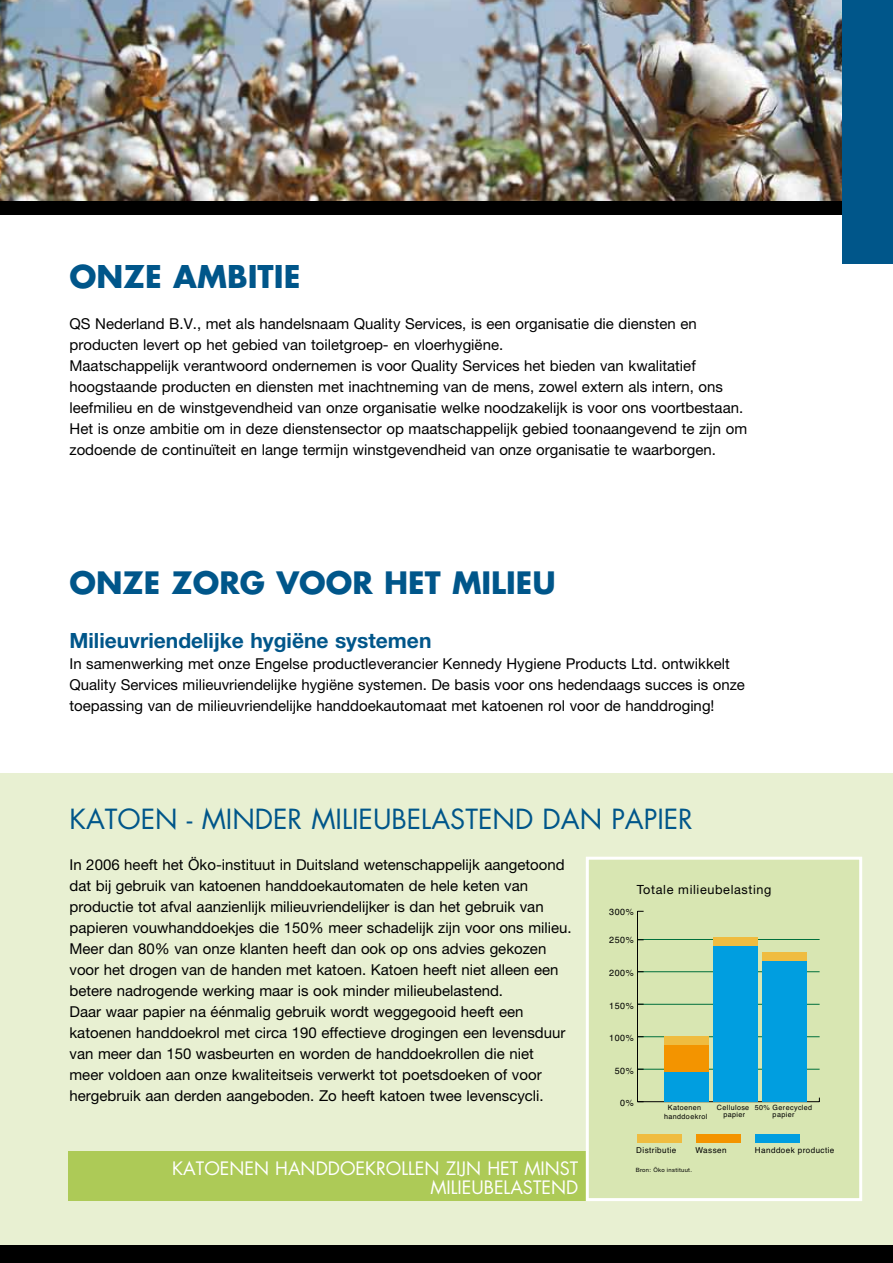
<style>
.page{position:relative;width:893px;height:1263px;background:#fff}
.page>*{position:absolute;margin:0;border:0;box-sizing:border-box;transform-origin:0 0}
.t1{font:700 30.45px "Futura";color:#00568a}
.t2{font:700 30px "Futura";color:#00568a}
.t3{font:27px "Futura";color:#00568a}
.t4{font:700 21px "Helvetica Neue";color:#00568a}
.t5{font:18px/19.5px "Futura";color:#fff;text-align:right}
.t6{font:15px/21px "Helvetica Neue";color:#000}
.t7{font:12.6px "Helvetica Neue";letter-spacing:.05em;color:#000}
.t8{font:9px "Helvetica";letter-spacing:.05em;color:#000}
.t9{font:8.1px "Helvetica";letter-spacing:.05em;color:#000}
.t10{font:7.2px/7.2px "Helvetica";letter-spacing:.05em;color:#000;text-align:center}
.t11{font:5.85px "Helvetica Neue";letter-spacing:.05em;color:#000}
</style>
<div class="page">
<div style="left:0;top:774px;width:893px;height:489px;background:#e8f0d2"></div>
<img style="left:0;top:0;width:842px;height:201px">
<div style="left:0;top:201px;width:893px;height:14px;background:#000"></div>
<div style="left:68px;top:1151px;width:519px;height:50px;background:#adca57"></div>
<div style="left:842px;top:0;width:51px;height:264px;background:#00568a"></div>
<div style="left:587px;top:858px;width:274px;height:341px;background:#d8e6b2"></div>
<hr style="left:638px;top:1036px;width:182px;height:1px;background:#006f3b">
<hr style="left:638px;top:1069px;width:182px;height:1px;background:#006f3b">
<hr style="left:638px;top:1004px;width:182px;height:1px;background:#006f3b">
<hr style="left:638px;top:971px;width:182px;height:1px;background:#006f3b">
<hr style="left:638px;top:939px;width:182px;height:1px;background:#006f3b">
<hr style="left:637px;top:1101px;width:182px;height:1px;background:#000">
<hr style="left:637px;top:911px;width:1px;height:191px;background:#000">
<div style="left:762px;top:952px;width:44px;height:150px;background:#009ee0"></div>
<div style="left:713px;top:939px;width:44px;height:163px;background:#009ee0"></div>
<div style="left:664px;top:1037px;width:44px;height:65px;background:#009ee0"></div>
<div style="left:664px;top:1044px;width:44px;height:28px;background:#f39400"></div>
<div style="left:664px;top:1036px;width:44px;height:9px;background:#efbc40"></div>
<div style="left:637px;top:1134px;width:44px;height:9px;background:#efbc40"></div>
<div style="left:696px;top:1134px;width:44px;height:9px;background:#f39400"></div>
<div style="left:755px;top:1134px;width:44px;height:9px;background:#009ee0"></div>
<div style="left:713px;top:937px;width:44px;height:9px;background:#efbc40"></div>
<div style="left:762px;top:952px;width:44px;height:9px;background:#efbc40"></div>
<div style="left:586px;top:857px;width:276px;height:344px;border:3px solid #fff"></div>
<div style="left:0;top:1246px;width:893px;height:17px;background:#000"></div>
<h1 class="t1" style="left:70px;top:256px;width:232px">ONZE AMBITIE</h1>
<p class="t6" style="left:70px;top:313px;width:679px">QS Nederland B.V., met als handelsnaam Quality Services, is een organisatie die diensten en producten levert op het gebied van toiletgroep- en vloerhygiëne.<br>Maatschappelijk verantwoord ondernemen is voor Quality Services het bieden van kwalitatief hoogstaande producten en diensten met inachtneming van de mens, zowel extern als intern, ons leefmilieu en de winstgevendheid van onze organisatie welke noodzakelijk is voor ons voortbestaan.<br>Het is onze ambitie om in deze dienstensector op maatschappelijk gebied toonaangevend te zijn om zodoende de continuïteit en lange termijn winstgevendheid van onze organisatie te waarborgen.</p>
<h2 class="t2" style="left:70px;top:562px;width:488px">ONZE ZORG VOOR HET MILIEU</h2>
<h3 class="t4" style="left:70px;top:627px;width:363px">Milieuvriendelijke hygiëne systemen</h3>
<p class="t6" style="left:70px;top:653px;width:677px">In samenwerking met onze Engelse productleverancier Kennedy Hygiene Products Ltd. ontwikkelt<br>Quality Services milieuvriendelijke hygiëne systemen. De basis voor ons hedendaags succes is onze toepassing van de milieuvriendelijke handdoekautomaat met katoenen rol voor de handdroging!</p>
<h3 class="t3" style="left:70px;top:800px;width:625px">KATOEN - MINDER MILIEUBELASTEND DAN PAPIER</h3>
<p class="t6" style="left:70px;top:853px;width:504px">In 2006 heeft het Öko-instituut in Duitsland wetenschappelijk aangetoond dat bij gebruik van katoenen handdoekautomaten de hele keten van productie tot afval aanzienlijk milieuvriendelijker is dan het gebruik van papieren vouwhanddoekjes die 150% meer schadelijk zijn voor ons milieu.<br>Meer dan 80% van onze klanten heeft dan ook op ons advies gekozen voor het drogen van de handen met katoen. Katoen heeft niet alleen een betere nadrogende werking maar is ook minder milieubelastend.<br>Daar waar papier na éénmalig gebruik wordt weggegooid heeft een katoenen handdoekrol met circa 190 effectieve drogingen een levensduur van meer dan 150 wasbeurten en worden de handdoekrollen die niet<br>meer voldoen aan onze kwaliteitseis verwerkt tot poetsdoeken of voor hergebruik aan derden aangeboden. Zo heeft katoen twee levenscycli.</p>
<p class="t7" style="left:637px;top:881px;width:136px">Totale milieubelasting</p>
<p class="t8" style="left:609px;top:904px;width:26px">300%</p>
<p class="t8" style="left:609px;top:933px;width:26px">250%</p>
<p class="t8" style="left:609px;top:965px;width:26px">200%</p>
<p class="t8" style="left:609px;top:998px;width:26px">150%</p>
<p class="t8" style="left:609px;top:1030px;width:26px">100%</p>
<p class="t8" style="left:615px;top:1063px;width:20px">50%</p>
<p class="t8" style="left:620px;top:1095px;width:15px">0%</p>
<p class="t10" style="left:717px;top:1104px;width:34px">Cellulose papier</p>
<p class="t10" style="left:755px;top:1104px;width:59px">50% Gerecycled papier</p>
<p class="t10" style="left:664px;top:1103px;width:45px;line-height:8.7px">Katoenen handdoekrol</p>
<p class="t9" style="left:636px;top:1143px;width:42px">Distributie</p>
<p class="t11" style="left:636px;top:1166px;width:58px">Bron: Öko instituut.</p>
<p class="t9" style="left:695px;top:1143px;width:33px">Wassen</p>
<p class="t9" style="left:755px;top:1143px;width:81px">Handdoek productie</p>
<p class="t5" style="left:172px;top:1158px;width:407px">KATOENEN HANDDOEKROLLEN ZIJN HET MINST<br>MILIEUBELASTEND</p>
</div>
